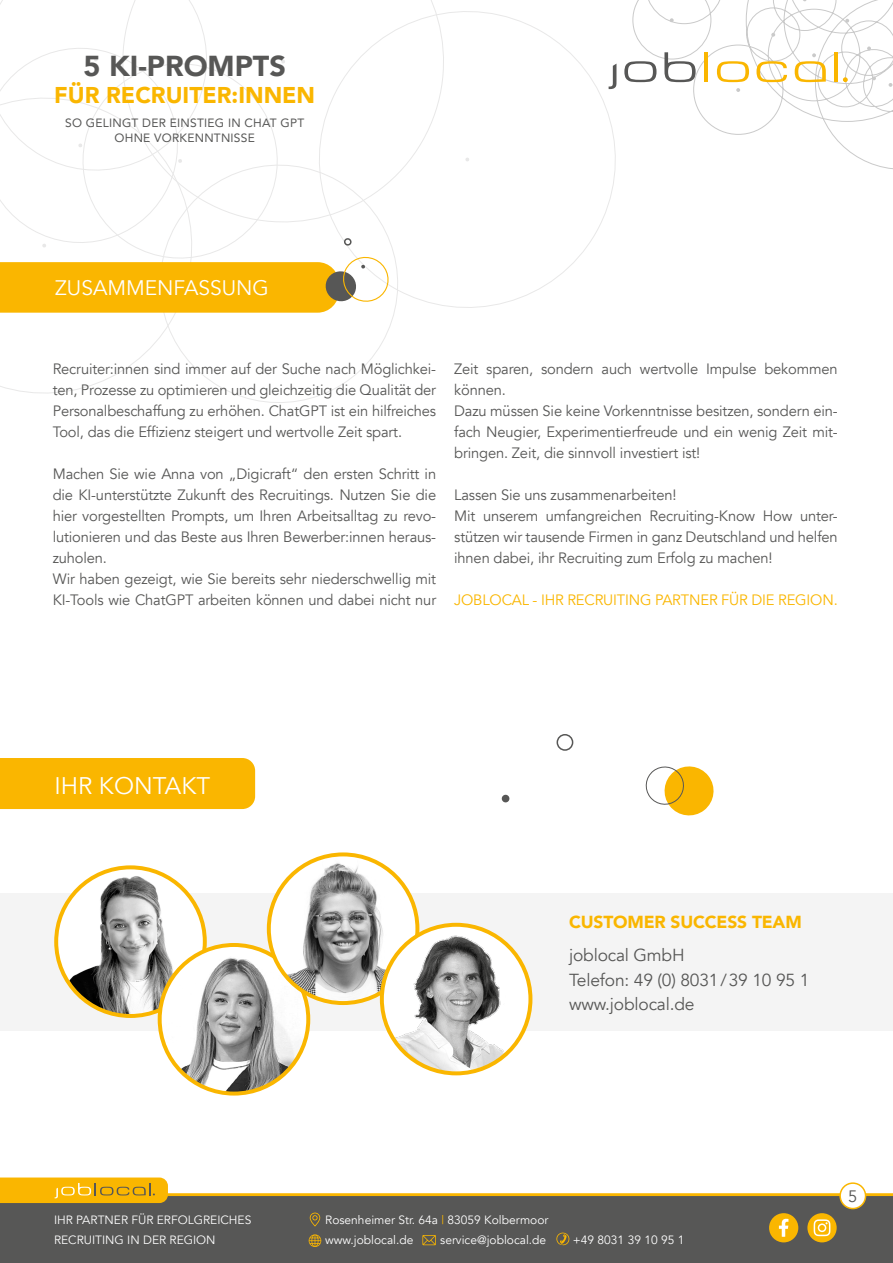
<style>
.page{position:relative;width:893px;height:1263px;background:#fff}
.page>*{position:absolute;margin:0;border:0;box-sizing:border-box;transform-origin:0 0}
.t1{font:900 28.8px "Avenir";color:#575756}
.t2{font:24px "Avenir";color:#fff}
.t3{font:900 22.8px "Avenir";color:#fab600}
.t4{font:21px "Avenir";color:#fff}
.t5{font:17.4px/24.3px "Avenir";letter-spacing:-.01em;color:#575756}
.t6{font:900 17.4px "Avenir";letter-spacing:-.01em;color:#fab600}
.t7{font:16.5px "Avenir";color:#575756}
.t8{font:15px/21px "Avenir";letter-spacing:-.01em;color:#575756}
.t9{font:15px "Avenir";letter-spacing:-.01em;color:#fab600}
.t10{font:12px/19.5px "Avenir";color:#fff}
.t11{font:12px/15.6px "Avenir";letter-spacing:.02em;color:#575756;text-align:center}
.s1{color:#fab600}
</style>
<div class="page">
<svg style="left:637px;top:0;width:256px;height:169px"></svg>
<svg style="left:872px;top:76px;width:4px;height:4px"></svg>
<svg style="left:845px;top:19px;width:4px;height:4px"></svg>
<svg style="left:867px;top:46px;width:4px;height:4px"></svg>
<svg style="left:736px;top:88px;width:4px;height:4px"></svg>
<svg style="left:771px;top:33px;width:4px;height:4px"></svg>
<svg style="left:670px;top:18px;width:4px;height:4px"></svg>
<svg style="left:889px;top:83px;width:3px;height:4px"></svg>
<svg style="left:843px;top:77px;width:5px;height:5px"></svg>
<svg style="left:637px;top:61px;width:19px;height:21px"></svg>
<hr style="left:704px;top:52px;width:4px;height:30px;background:#fab600">
<hr style="left:834px;top:52px;width:4px;height:30px;background:#fab600">
<svg style="left:717px;top:61px;width:32px;height:21px"></svg>
<svg style="left:756px;top:61px;width:31px;height:21px"></svg>
<svg style="left:664px;top:52px;width:32px;height:30px"></svg>
<svg style="left:795px;top:53px;width:31px;height:29px"></svg>
<svg style="left:143px;top:313px;width:247px;height:90px"></svg>
<svg style="left:298px;top:0;width:339px;height:328px"></svg>
<svg style="left:465px;top:157px;width:5px;height:5px"></svg>
<div style="left:0;top:1193px;width:893px;height:70px;background:#575756"></div>
<svg style="left:0;top:1177px;width:168px;height:26px;background:#f3b510"></svg>
<svg style="left:309px;top:1234px;width:12px;height:13px"></svg>
<svg style="left:310px;top:1212px;width:10px;height:14px"></svg>
<svg style="left:422px;top:1235px;width:14px;height:10px"></svg>
<svg style="left:556px;top:1232px;width:13px;height:13px"></svg>
<div style="left:769px;top:1213px;width:29px;height:29px;background:#fab600;border-radius:50%"></div>
<svg style="left:779px;top:1219px;width:9px;height:18px"></svg>
<svg style="left:807px;top:1213px;width:30px;height:29px"></svg>
<svg style="left:814px;top:1219px;width:16px;height:17px"></svg>
<div style="left:0;top:893px;width:893px;height:137px;background:#f4f4f4"></div>
<div style="left:0;top:758px;width:255px;height:51px;background:#fab600"></div>
<img style="left:56px;top:867px;width:149px;height:149px;border-radius:74px">
<div style="left:54px;top:865px;width:153px;height:153px;border:4px solid #fab600;border-radius:50%"></div>
<img style="left:160px;top:952px;width:148px;height:141px">
<div style="left:158px;top:943px;width:152px;height:152px;border:4px solid #fab600;border-radius:50%"></div>
<img style="left:269px;top:854px;width:148px;height:149px;border-radius:74px">
<div style="left:267px;top:852px;width:152px;height:153px;border:4px solid #fab600;border-radius:50%"></div>
<img style="left:382px;top:925px;width:148px;height:148px;border-radius:74px">
<div style="left:380px;top:923px;width:152px;height:152px;border:4px solid #fab600;border-radius:50%"></div>
<svg style="left:645px;top:766px;width:69px;height:50px"></svg>
<div style="left:557px;top:734px;width:16px;height:17px;border:2px solid #575756;border-radius:50%"></div>
<div style="left:502px;top:795px;width:7px;height:7px;background:#575756;border-radius:50%"></div>
<svg style="left:0;top:0;width:393px;height:313px"></svg>
<div style="left:840px;top:1183px;width:25px;height:25px;background:#fff;border-radius:50%"></div>
<div style="left:839px;top:1182px;width:27px;height:27px;border:2px solid #fab600;border-radius:50%"></div>
<h1 class="t1" style="left:83px;top:41px;width:204px">5 KI-PROMPTS</h1>
<h3 class="t3" style="left:54px;top:75px;width:262px">FÜR RECRUITER:INNEN</h3>
<p class="t11" style="left:65px;top:115px;width:241px">SO GELINGT DER EINSTIEG IN CHAT GPT<br>OHNE VORKENNTNISSE</p>
<h3 class="t4" style="left:55px;top:275px;width:215px">ZUSAMMENFASSUNG</h3>
<p class="t8" style="left:53px;top:358px;width:385px;text-align:justify">Recruiter:innen sind immer auf der Suche nach Möglichkei&shy;ten, Prozesse zu optimieren und gleichzeitig die Qualität der Personalbeschaffung zu erhöhen. ChatGPT ist ein hilfreiches Tool, das die Effizienz steigert und wertvolle Zeit spart.</p>
<p class="t8" style="left:53px;top:463px;width:385px">Machen Sie wie Anna von „Digicraft“ den ersten Schritt in die KI-unterstützte Zukunft des Recruitings. Nutzen Sie die hier vorgestellten Prompts, um Ihren Arbeitsalltag zu revo&shy;lutionieren und das Beste aus Ihren Bewerber:innen heraus&shy;zuholen.<br>Wir haben gezeigt, wie Sie bereits sehr niederschwellig mit KI-Tools wie ChatGPT arbeiten können und dabei nicht nur</p>
<p class="t8" style="left:454px;top:358px;width:385px">Zeit sparen, sondern auch wertvolle Impulse bekommen können.<br>Dazu müssen Sie keine Vorkenntnisse besitzen, sondern ein&shy;fach Neugier, Experimentierfreude und ein wenig Zeit mit&shy;bringen. Zeit, die sinnvoll investiert ist!</p>
<p class="t8" style="left:454px;top:484px;width:385px">Lassen Sie uns zusammenarbeiten!<br>Mit unserem umfangreichen Recruiting-Know How unter&shy;stützen wir tausende Firmen in ganz Deutschland und helfen ihnen dabei, ihr Recruiting zum Erfolg zu machen!</p>
<p class="t9" style="left:454px;top:590px;width:385px">JOBLOCAL - IHR RECRUITING PARTNER FÜR DIE REGION.</p>
<h2 class="t2" style="left:54px;top:771px;width:157px">IHR KONTAKT</h2>
<p class="t6" style="left:569px;top:907px;width:234px">CUSTOMER SUCCESS TEAM</p>
<p class="t5" style="left:569px;top:943px;width:242px">joblocal GmbH<br>Telefon: 49 (0) 8031/39 10 95 1 www.joblocal.de</p>
<p class="t10" style="left:54px;top:1210px;width:199px">IHR PARTNER FÜR ERFOLGREICHES<br>RECRUITING IN DER REGION</p>
<p class="t10" style="left:325px;top:1210px;width:225px">Rosenheimer Str. 64a <span class="s1">|</span> 83059 Kolbermoor www.joblocal.de</p>
<p class="t10" style="left:440px;top:1230px;width:108px">service@joblocal.de</p>
<p class="t10" style="left:573px;top:1230px;width:113px">+49 8031 39 10 95 1</p>
<p class="t7" style="left:848px;top:1186px;width:11px">5</p>
</div>
